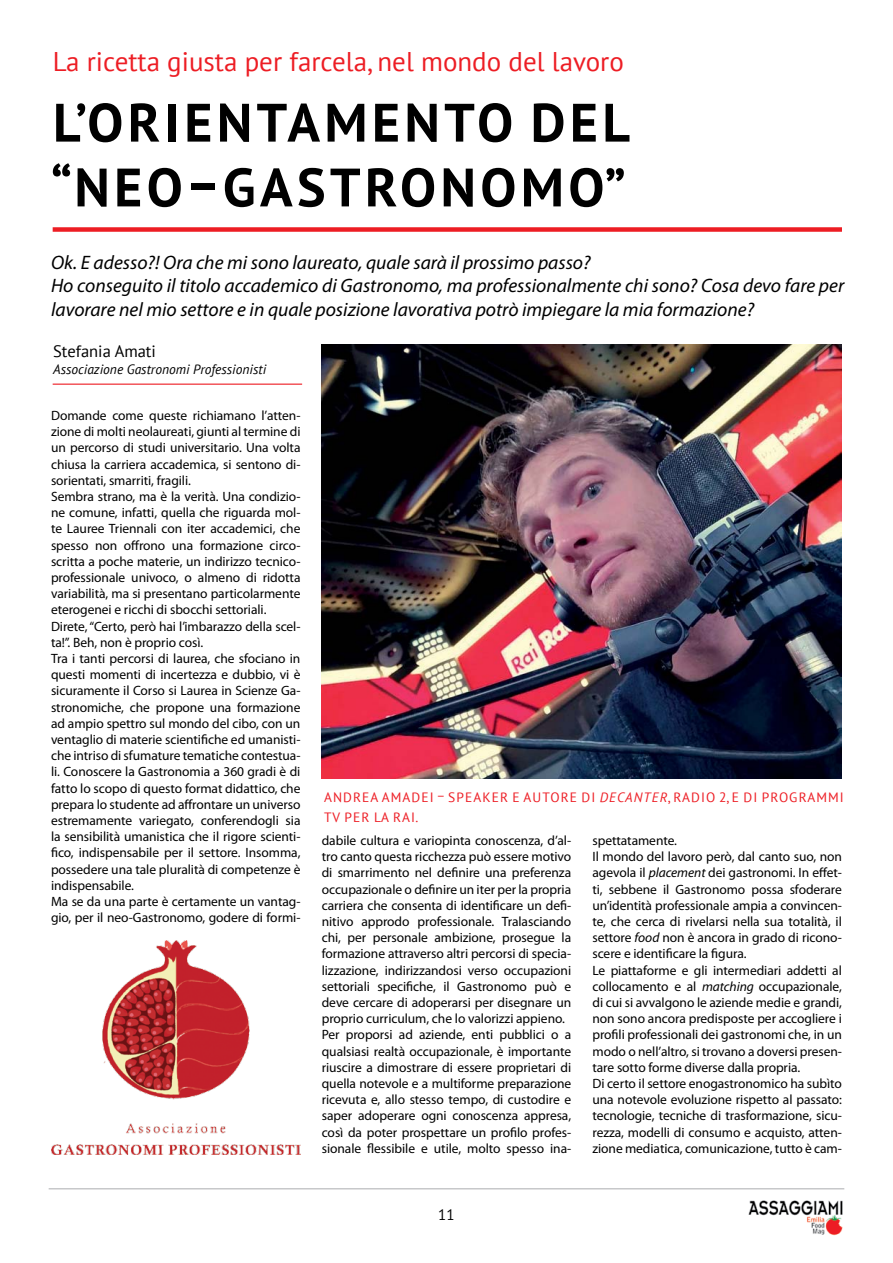
<style>
.page{position:relative;width:893px;height:1263px;background:#fff}
.page>*{position:absolute;margin:0;border:0;box-sizing:border-box;transform-origin:0 0}
.t1{font:700 54px/64.8px "PT Sans";letter-spacing:.08em;color:#000}
.t2{font:27px "PT Sans";color:#ed1d24}
.t3{font:italic 19.5px/23.4px "Myriad Pro";color:#000}
.t4{font:16.5px "PT Sans";color:#000}
.t5{font:15px "PT Sans";color:#000}
.t6{font:13.5px/16.2px "Myriad Pro";letter-spacing:-.005em;color:#000}
.t7{font:13.5px "PT Sans";letter-spacing:.08em;color:#ed1d24}
.t8{font:italic 13.5px "PT Sans";letter-spacing:-.02em;color:#000}
.s1{font-style:italic}
</style>
<div class="page">
<img style="left:748px;top:1200px;width:95px;height:36px">
<hr style="left:49px;top:1188px;width:795px;height:1px;background:#c7c8ca">
<div style="left:53px;top:227px;width:789px;height:5px;background:#ed1d24"></div>
<hr style="left:53px;top:384px;width:249px;height:1px;background:#ed1d24">
<img style="left:51px;top:941px;width:249px;height:213px">
<img style="left:322px;top:345px;width:520px;height:433px">
<h2 class="t2" style="left:53px;top:44px;width:573px">La ricetta giusta per farcela, nel mondo del lavoro</h2>
<h1 class="t1" style="left:51px;top:89px;width:581px">L’ORIENTAMENTO DEL “NEO–GASTRONOMO”</h1>
<p class="t3" style="left:51px;top:250px;width:795px">Ok. E adesso?! Ora che mi sono laureato, quale sarà il prossimo passo?<br>Ho conseguito il titolo accademico di Gastronomo, ma professionalmente chi sono? Cosa devo fare per lavorare nel mio settore e in quale posizione lavorativa potrò impiegare la mia formazione?</p>
<p class="t4" style="left:53px;top:341px;width:104px">Stefania Amati</p>
<p class="t8" style="left:53px;top:360px;width:215px">Associazione Gastronomi Professionisti</p>
<p class="t6" style="left:51px;top:407px;width:251px">Domande come queste richiamano l’atten&shy;zione di molti neolaureati, giunti al termine di un percorso di studi universitario. Una volta chiusa la carriera accademica, si sentono di&shy;sorientati, smarriti, fragili.<br>Sembra strano, ma è la verità. Una condizio&shy;ne comune, infatti, quella che riguarda mol&shy;te Lauree Triennali con iter accademici, che spesso non offrono una formazione circo&shy;scritta a poche materie, un indirizzo tecnico&shy;professionale univoco, o almeno di ridotta variabilità, ma si presentano particolarmente eterogenei e ricchi di sbocchi settoriali.<br>Direte, “Certo, però hai l’imbarazzo della scel&shy;ta!”. Beh, non è proprio così.<br>Tra i tanti percorsi di laurea, che sfociano in questi momenti di incertezza e dubbio, vi è sicuramente il Corso si Laurea in Scienze Ga&shy;stronomiche, che propone una formazione ad ampio spettro sul mondo del cibo, con un ventaglio di materie scientifiche ed umanisti&shy;che intriso di sfumature tematiche contestua&shy;li. Conoscere la Gastronomia a 360 gradi è di fatto lo scopo di questo format didattico, che prepara lo studente ad affrontare un universo estremamente variegato, conferendogli sia la sensibilità umanistica che il rigore scienti&shy;fico, indispensabile per il settore. Insomma, possedere una tale pluralità di competenze è indispensabile.<br>Ma se da una parte è certamente un vantag&shy;gio, per il neo-Gastronomo, godere di formi-</p>
<p class="t7" style="left:324px;top:788px;width:11px">And</p>
<p class="t7" style="left:353px;top:788px;width:104px">rea Amade i –Spe</p>
<p class="t7" style="left:473px;top:788px;width:60px">aker e Aut</p>
<p class="t7" style="left:550px;top:788px;width:295px">ore di <span class="s1">Decanter</span>, Radio 2, e di programmi</p>
<p class="t7" style="left:324px;top:808px;width:96px">tvper la RAI.</p>
<p class="t6" style="left:322px;top:832px;width:251px">dabile cultura e variopinta conoscenza, d’al&shy;tro canto questa ricchezza può essere motivo di smarrimento nel definire una preferenza occupazionale o definire un iter per la propria carriera che consenta di identificare un defi&shy;nitivo approdo professionale. Tralasciando chi, per personale ambizione, prosegue la formazione attraverso altri percorsi di specia&shy;lizzazione, indirizzandosi verso occupazioni settoriali specifiche, il Gastronomo può e deve cercare di adoperarsi per disegnare un proprio curriculum, che lo valorizzi appieno.<br>Per proporsi ad aziende, enti pubblici o a qualsiasi realtà occupazionale, è importante riuscire a dimostrare di essere proprietari di quella notevole e a multiforme preparazione ricevuta e, allo stesso tempo, di custodire e saper adoperare ogni conoscenza appresa, così da poter prospettare un profilo profes&shy;sionale flessibile e utile, molto spesso ina-</p>
<p class="t6" style="left:592px;top:832px;width:251px">spettatamente.<br>Il mondo del lavoro però, dal canto suo, non agevola il <span class="s1">placement</span> dei gastronomi. In effet&shy;ti, sebbene il Gastronomo possa sfoderare un’identità professionale ampia a convincen&shy;te, che cerca di rivelarsi nella sua totalità, il settore <span class="s1">food</span> non è ancora in grado di ricono&shy;scere e identificare la figura.<br>Le piattaforme e gli intermediari addetti al collocamento e al <span class="s1">matching</span> occupazionale, di cui si avvalgono le aziende medie e grandi, non sono ancora predisposte per accogliere i profili professionali dei gastronomi che, in un modo o nell’altro, si trovano a doversi presen&shy;tare sotto forme diverse dalla propria.<br>Di certo il settore enogastronomico ha subìto una notevole evoluzione rispetto al passato: tecnologie, tecniche di trasformazione, sicu&shy;rezza, modelli di consumo e acquisto, atten&shy;zione mediatica, comunicazione, tutto è cam-</p>
<p class="t5" style="left:438px;top:1205px;width:18px">11</p>
</div>
